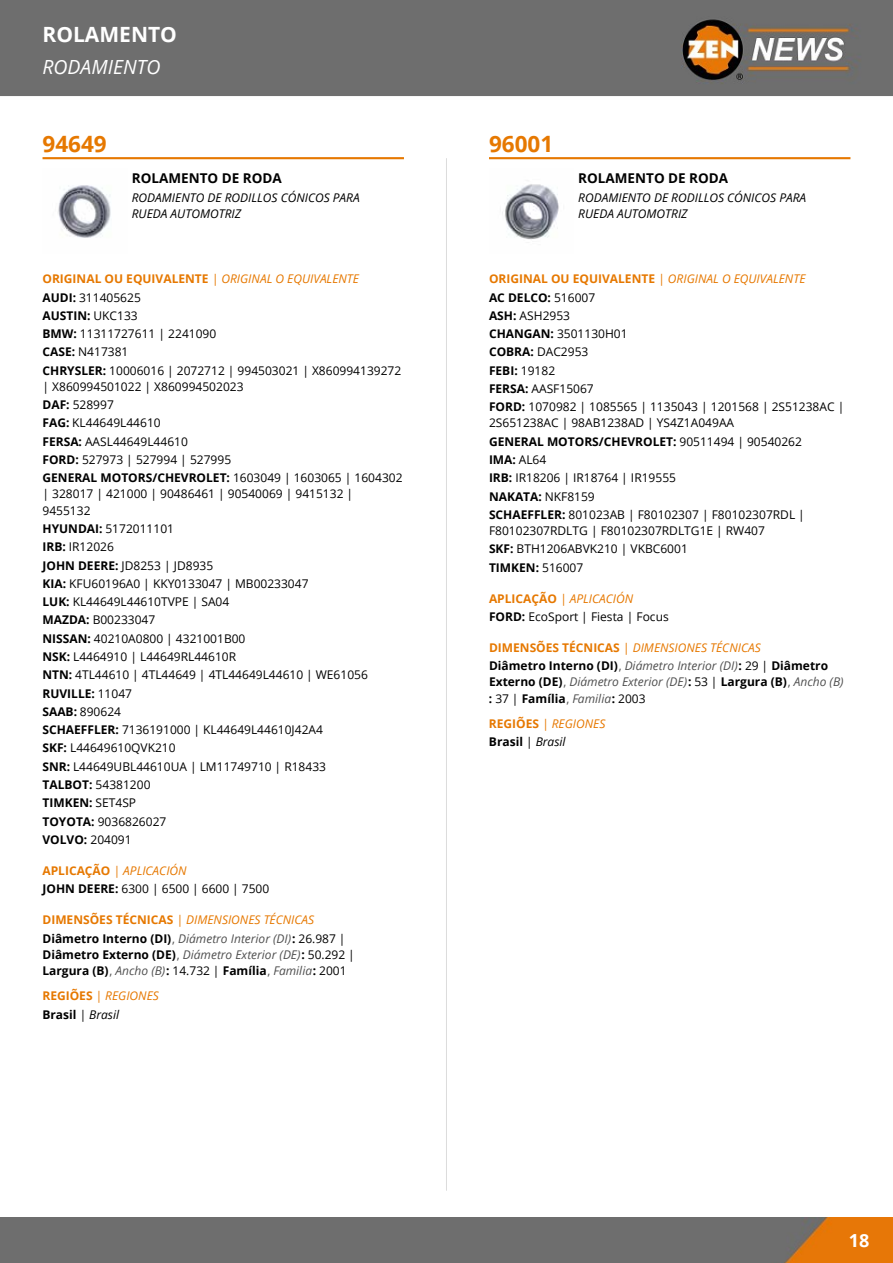
<style>
.page{position:relative;width:893px;height:1263px;background:#fff}
.page>*{position:absolute;margin:0;border:0;box-sizing:border-box;transform-origin:0 0}
.t1{font:700 22.5px "Open Sans";color:#e67800}
.t2{font:700 21px "Open Sans";color:#fff}
.t3{font:italic 19.5px "Open Sans";color:#fff}
.t4{font:700 18px "Open Sans";color:#fff}
.t5{font:700 13.5px "Open Sans";color:#000}
.t6{font:12px/18.3px "Open Sans";color:#000}
.t7{font:700 12px/16.2px "Open Sans";color:#000}
.t8{font:italic 12px/18.3px "Open Sans";color:#e67800}
.t9{font:italic 12px/16.2px "Open Sans";color:#000}
.t10{font:italic 12px/16.2px "Open Sans";color:#505050}
.s1{font-weight:700;color:#e67800}
.s2{font-style:italic;color:#e67800}
.s3{font-weight:700}
.s4{font-weight:700;font-style:normal}
.s5{font-weight:700;font-style:normal;color:#000}
.s6{font-style:normal;color:#505050}
.s7{color:#505050}
.s8{font-style:normal;color:#000}
.s9{font-weight:400;color:#505050}
.s10{font-weight:400;font-style:italic;color:#505050}
.s11{font-weight:400}
.s12{color:#000}
.s13{color:#e67800}
.s14{font-weight:400;font-style:italic;color:#e67800}
.s15{font-style:normal}
</style>
<div class="page">
<div style="left:0;top:0;width:893px;height:96px;background:#6e6e6e"></div>
<img style="left:0;top:1217px;width:893px;height:46px">
<hr style="left:43px;top:157px;width:361px;height:2px;background:#e67800">
<img style="left:58px;top:185px;width:53px;height:53px">
<hr style="left:489px;top:157px;width:361px;height:2px;background:#e67800">
<img style="left:502px;top:184px;width:57px;height:56px">
<hr style="left:446px;top:158px;width:1px;height:1033px;background:#dcdcdc">
<h2 class="t2" style="left:43px;top:19px;width:136px">ROLAMENTO</h2>
<h3 class="t3" style="left:43px;top:54px;width:119px">RODAMIENTO</h3>
<h1 class="t1" style="left:43px;top:128px;width:66px">94649</h1>
<p class="t5" style="left:132px;top:168px;width:151px">ROLAMENTO DE RODA</p>
<p class="t9" style="left:132px;top:189px;width:229px">RODAMIENTO DE RODILLOS CÓNICOS PARA<br>RUEDA AUTOMOTRIZ</p>
<p class="t6" style="left:43px;top:269px;width:360px"><span class="s1">ORIGINAL OU EQUIVALENTE</span> <span class="s2">| ORIGINAL O EQUIVALENTE<br></span><span class="s3">AUDI:</span> 311405625<br><span class="s3">AUSTIN:</span> UKC133<br><span class="s3">BMW:</span> 11311727611 | 2241090<br><span class="s3">CASE:</span> N417381<br><span class="s3">CHRYSLER:</span> 10006016 | 2072712 | 994503021 | X860994139272</p>
<p class="t6" style="left:43px;top:377px;width:362px">| X860994501022 | X860994502023<br><span class="s3">DAF:</span> 528997<br><span class="s3">FAG:</span> KL44649L44610<br><span class="s3">FERSA:</span> AASL44649L44610<br><span class="s3">FORD:</span> 527973 | 527994 | 527995<br><span class="s3">GENERAL MOTORS/CHEVROLET:</span> 1603049 | 1603065 | 1604302</p>
<p class="t6" style="left:43px;top:486px;width:312px;line-height:16.2px">| 328017 | 421000 | 90486461 | 90540069 | 9415132 |<br>9455132</p>
<p class="t6" style="left:42px;top:519px;width:327px"><span class="s3">HYUNDAI:</span> 5172011101<br><span class="s3">IRB:</span> IR12026<br><span class="s3">JOHN DEERE:</span> JD8253 | JD8935<br><span class="s3">KIA:</span> KFU60196A0 | KKY0133047 | MB00233047<br><span class="s3">LUK:</span> KL44649L44610TVPE | SA04<br><span class="s3">MAZDA:</span> B00233047<br><span class="s3">NISSAN:</span> 40210A0800 | 4321001B00<br><span class="s3">NSK:</span> L4464910 | L44649RL44610R<br><span class="s3">NTN:</span> 4TL44610 | 4TL44649 | 4TL44649L44610 | WE61056<br><span class="s3">RUVILLE:</span> 11047<br><span class="s3">SAAB:</span> 890624<br><span class="s3">SCHAEFFLER:</span> 7136191000 | KL44649L44610J42A4<br><span class="s3">SKF:</span> L44649610QVK210<br><span class="s3">SNR:</span> L44649UBL44610UA | LM11749710 | R18433<br><span class="s3">TALBOT:</span> 54381200<br><span class="s3">TIMKEN:</span> SET4SP<br><span class="s3">TOYOTA:</span> 9036826027<br><span class="s3">VOLVO:</span> 204091</p>
<p class="t6" style="left:42px;top:861px;width:228px"><span class="s1">APLICAÇÃO</span> <span class="s2">| APLICACIÓN<br></span><span class="s3">JOHN DEERE:</span> 6300 | 6500 | 6600 | 7500</p>
<p class="t8" style="left:42px;top:910px;width:304px"><span class="s4">DIMENSÕES TÉCNICAS</span> | DIMENSIONES TÉCNICAS<br><span class="s5">Diâmetro Interno (DI)</span><span class="s6">,</span> <span class="s7">Diámetro Interior (DI)</span><span class="s5">:</span> <span class="s8">26.987 |</span></p>
<p class="t7" style="left:42px;top:946px;width:314px">Diâmetro Externo (DE)<span class="s9">,</span> <span class="s10">Diámetro Exterior (DE)</span>: <span class="s11">50.292 |<br></span>Largura (B)<span class="s9">,</span> <span class="s10">Ancho (B)</span>: <span class="s11">14.732 |</span> Família<span class="s9">,</span> <span class="s10">Familia</span>: <span class="s11">2001</span></p>
<p class="t8" style="left:42px;top:986px;width:118px"><span class="s4">REGIÕES</span> | REGIONES<br><span class="s5">Brasil</span> <span class="s12">| Brasil</span></p>
<h1 class="t1" style="left:489px;top:128px;width:66px">96001</h1>
<p class="t5" style="left:578px;top:168px;width:151px">ROLAMENTO DE RODA</p>
<p class="t9" style="left:578px;top:189px;width:229px">RODAMIENTO DE RODILLOS CÓNICOS PARA<br>RUEDA AUTOMOTRIZ</p>
<p class="t6" style="left:489px;top:269px;width:357px"><span class="s1">ORIGINAL OU EQUIVALENTE</span> <span class="s2">| ORIGINAL O EQUIVALENTE<br></span><span class="s3">AC DELCO:</span> 516007<br><span class="s3">ASH:</span> ASH2953<br><span class="s3">CHANGAN:</span> 3501130H01<br><span class="s3">COBRA:</span> DAC2953<br><span class="s3">FEBI:</span> 19182<br><span class="s3">FERSA:</span> AASF15067<br><span class="s3">FORD:</span> 1070982 | 1085565 | 1135043 | 1201568 | 2S51238AC |</p>
<p class="t6" style="left:489px;top:414px;width:317px">2S651238AC | 98AB1238AD | YS4Z1A049AA<br><span class="s3">GENERAL MOTORS/CHEVROLET:</span> 90511494 | 90540262<br><span class="s3">IMA:</span> AL64<br><span class="s3">IRB:</span> IR18206 | IR18764 | IR19555<br><span class="s3">NAKATA:</span> NKF8159<br><span class="s3">SCHAEFFLER:</span> 801023AB | F80102307 | F80102307RDL |</p>
<p class="t6" style="left:489px;top:521px;width:277px">F80102307RDLTG | F80102307RDLTG1E | RW407<br><span class="s3">SKF:</span> BTH1206ABVK210 | VKBC6001<br><span class="s3">TIMKEN:</span> 516007</p>
<p class="t6" style="left:489px;top:589px;width:181px"><span class="s1">APLICAÇÃO</span> <span class="s2">| APLICACIÓN<br></span><span class="s3">FORD:</span> EcoSport | Fiesta | Focus</p>
<p class="t7" style="left:489px;top:638px;width:341px;line-height:18.3px"><span class="s13">DIMENSÕES TÉCNICAS</span> <span class="s14">| DIMENSIONES TÉCNICAS<br></span>Diâmetro Interno (DI)<span class="s9">,</span> <span class="s10">Diámetro Interior (DI)</span>: <span class="s11">29 |</span> Diâmetro</p>
<p class="t10" style="left:489px;top:674px;width:356px"><span class="s5">Externo (DE)</span><span class="s15">,</span> Diámetro Exterior (DE)<span class="s5">:</span> <span class="s8">53 |</span> <span class="s5">Largura (B)</span><span class="s15">,</span> Ancho (B) <span class="s5">:</span> <span class="s8">37 |</span> <span class="s5">Família</span><span class="s15">,</span> Familia<span class="s5">:</span> <span class="s8">2003</span></p>
<p class="t8" style="left:489px;top:714px;width:118px"><span class="s4">REGIÕES</span> | REGIONES<br><span class="s5">Brasil</span> <span class="s12">| Brasil</span></p>
<h3 class="t4" style="left:849px;top:1228px;width:22px">18</h3>
</div>
